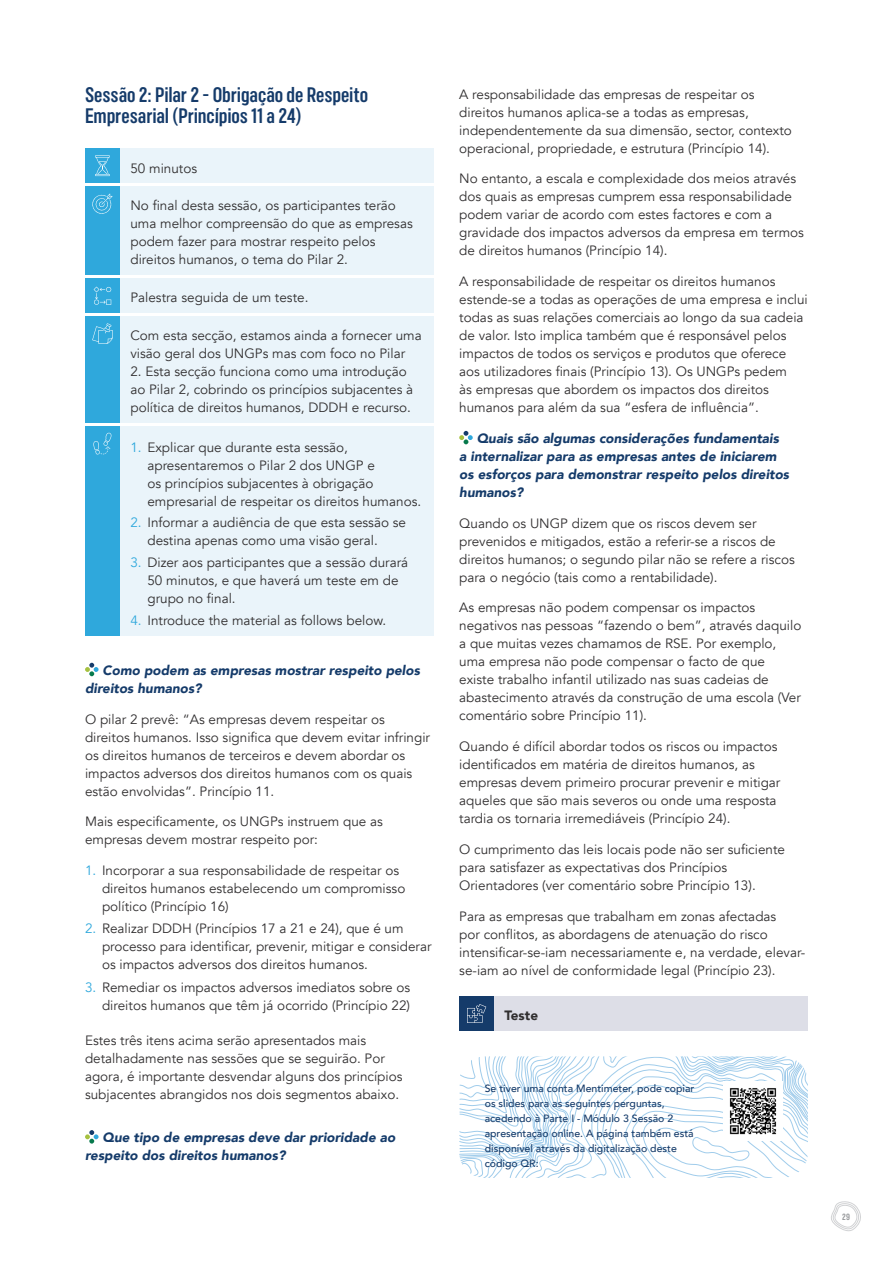
<style>
.page{position:relative;width:893px;height:1263px;background:#fff}
.page>*{position:absolute;margin:0;border:0;box-sizing:border-box;transform-origin:0 0}
.Header_2{font:700 21px/21px "Marsden Cm Semi";letter-spacing:-.005em;color:#153b6a}
.Body_text{font:13.5px/18px "Avenir";color:#312f30}
.Body_text-2{font:italic 900 13.5px/18px "Avenir";color:#153b6a}
.Body_text_Last{font:13.5px/18px "Avenir";color:#312f30}
.Body_text-3{font:900 13.5px "Avenir";color:#312f30}
.Highlight_text{font:500 10.5px/15px "Avenir";color:#153b6a}
.t1{font:700 9px "Marsden Cm Semi";color:#939598}
.s1{color:#2fa8dc}
</style>
<div class="page">
<div style="left:120px;top:148px;width:314px;height:35px;background:#eaf4fa"></div>
<div style="left:85px;top:148px;width:35px;height:35px;background:#2fa8dc"></div>
<svg style="left:95px;top:155px;width:15px;height:21px"></svg>
<div style="left:120px;top:186px;width:314px;height:89px;background:#eaf4fa"></div>
<div style="left:85px;top:186px;width:35px;height:89px;background:#2fa8dc"></div>
<svg style="left:92px;top:194px;width:21px;height:20px"></svg>
<div style="left:85px;top:278px;width:35px;height:35px;background:#2fa8dc"></div>
<svg style="left:94px;top:287px;width:17px;height:18px"></svg>
<div style="left:120px;top:278px;width:314px;height:35px;background:#eaf4fa"></div>
<div style="left:120px;top:316px;width:314px;height:107px;background:#eaf4fa"></div>
<div style="left:85px;top:316px;width:35px;height:107px;background:#2fa8dc"></div>
<svg style="left:92px;top:323px;width:21px;height:21px"></svg>
<div style="left:120px;top:426px;width:314px;height:210px;background:#eaf4fa"></div>
<div style="left:85px;top:426px;width:35px;height:210px;background:#2fa8dc"></div>
<svg style="left:93px;top:433px;width:18px;height:22px"></svg>
<svg style="left:85px;top:663px;width:14px;height:13px"></svg>
<svg style="left:85px;top:1130px;width:14px;height:13px"></svg>
<svg style="left:459px;top:431px;width:14px;height:13px"></svg>
<svg style="left:459px;top:1056px;width:349px;height:122px"></svg>
<img style="left:724px;top:1082px;width:58px;height:58px">
<div style="left:494px;top:996px;width:314px;height:35px;background:#dddee7"></div>
<div style="left:459px;top:996px;width:35px;height:35px;background:#153b6a"></div>
<svg style="left:467px;top:1004px;width:19px;height:19px"></svg>
<svg style="left:831px;top:1201px;width:30px;height:31px"></svg>
<p class="Header_2" style="left:85px;top:85px;width:285px">Sessão 2: Pilar 2 - Obrigação de Respeito<br>Empresarial (Princípios 11 a 24)</p>
<p class="Body_text" style="left:130px;top:159px;width:68px">50 minutos</p>
<p class="Body_text" style="left:130px;top:197px;width:284px">No final desta sessão, os participantes terão uma melhor compreensão do que as empresas podem fazer para mostrar respeito pelos direitos humanos, o tema do Pilar 2.</p>
<p class="Body_text" style="left:130px;top:289px;width:179px">Palestra seguida de um teste.</p>
<p class="Body_text" style="left:130px;top:327px;width:293px">Com esta secção, estamos ainda a fornecer uma visão geral dos UNGPs mas com foco no Pilar</p>
<p class="Body_text" style="left:130px;top:363px;width:284px">2. Esta secção funciona como uma introdução ao Pilar 2, cobrindo os princípios subjacentes à política de direitos humanos, DDDH e recurso.</p>
<p class="Body_text" style="left:147px;top:439px;width:275px;text-indent:-17px"><span class="s1">1.</span> Explicar que durante esta sessão, apresentaremos o Pilar 2 dos UNGP e<br>os princípios subjacentes à obrigação empresarial de respeitar os direitos humanos.</p>
<p class="Body_text" style="left:147px;top:513px;width:260px;text-indent:-17px"><span class="s1">2.</span> Informar a audiência de que esta sessão se destina apenas como uma visão geral.</p>
<p class="Body_text" style="left:147px;top:553px;width:262px;text-indent:-17px"><span class="s1">3.</span> Dizer aos participantes que a sessão durará<br>50 minutos, e que haverá um teste em de grupo no final.</p>
<p class="Body_text" style="left:130px;top:612px;width:257px"><span class="s1">4.</span> Introduce the material as follows below.</p>
<p class="Body_text-2" style="left:85px;top:661px;width:336px;text-indent:17px">Como podem as empresas mostrar respeito pelos direitos humanos?</p>
<p class="Body_text" style="left:85px;top:710px;width:347px">O pilar 2 prevê: “As empresas devem respeitar os direitos humanos. Isso significa que devem evitar infringir os direitos humanos de terceiros e devem abordar os impactos adversos dos direitos humanos com os quais estão envolvidas”. Princípio 11.</p>
<p class="Body_text" style="left:85px;top:813px;width:299px">Mais especificamente, os UNGPs instruem que as empresas devem mostrar respeito por:</p>
<p class="Body_text" style="left:102px;top:862px;width:305px;text-indent:-17px"><span class="s1">1.</span> Incorporar a sua responsabilidade de respeitar os direitos humanos estabelecendo um compromisso político (Princípio 16)</p>
<p class="Body_text" style="left:102px;top:920px;width:331px;text-indent:-17px"><span class="s1">2.</span> Realizar DDDH (Princípios 17 a 21 e 24), que é um processo para identificar, prevenir, mitigar e considerar os impactos adversos dos direitos humanos.</p>
<p class="Body_text" style="left:85px;top:978px;width:327px;text-align:right"><span class="s1">3.</span> Remediar os impactos adversos imediatos sobre os direitos humanos que têm já ocorrido (Princípio 22)</p>
<p class="Body_text_Last" style="left:85px;top:1031px;width:319px">Estes três itens acima serão apresentados mais detalhadamente nas sessões que se seguirão. Por agora, é importante desvendar alguns dos princípios subjacentes abrangidos nos dois segmentos abaixo.</p>
<p class="Body_text-2" style="left:85px;top:1128px;width:312px;text-indent:17px">Que tipo de empresas deve dar prioridade ao respeito dos direitos humanos?</p>
<p class="Body_text" style="left:459px;top:85px;width:334px">A responsabilidade das empresas de respeitar os direitos humanos aplica-se a todas as empresas, independentemente da sua dimensão, sector, contexto operacional, propriedade, e estrutura (Princípio 14).</p>
<p class="Body_text" style="left:459px;top:170px;width:346px">No entanto, a escala e complexidade dos meios através dos quais as empresas cumprem essa responsabilidade podem variar de acordo com estes factores e com a gravidade dos impactos adversos da empresa em termos de direitos humanos (Princípio 14).</p>
<p class="Body_text" style="left:459px;top:273px;width:350px">A responsabilidade de respeitar os direitos humanos estende-se a todas as operações de uma empresa e inclui todas as suas relações comerciais ao longo da sua cadeia de valor. Isto implica também que é responsável pelos impactos de todos os serviços e produtos que oferece aos utilizadores finais (Princípio 13). Os UNGPs pedem<br>às empresas que abordem os impactos dos direitos humanos para além da sua “esfera de influência”.</p>
<p class="Body_text-2" style="left:459px;top:429px;width:331px;text-indent:17px">Quais são algumas considerações fundamentais a internalizar para as empresas antes de iniciarem os esforços para demonstrar respeito pelos direitos humanos?</p>
<p class="Body_text" style="left:459px;top:514px;width:337px">Quando os UNGP dizem que os riscos devem ser prevenidos e mitigados, estão a referir-se a riscos de direitos humanos; o segundo pilar não se refere a riscos para o negócio (tais como a rentabilidade).</p>
<p class="Body_text" style="left:459px;top:599px;width:344px">As empresas não podem compensar os impactos negativos nas pessoas “fazendo o bem”, através daquilo a que muitas vezes chamamos de RSE. Por exemplo, uma empresa não pode compensar o facto de que existe trabalho infantil utilizado nas suas cadeias de abastecimento através da construção de uma escola (Ver comentário sobre Princípio 11).</p>
<p class="Body_text" style="left:459px;top:738px;width:323px">Quando é difícil abordar todos os riscos ou impactos identificados em matéria de direitos humanos, as empresas devem primeiro procurar prevenir e mitigar aqueles que são mais severos ou onde uma resposta tardia os tornaria irremediáveis (Princípio 24).</p>
<p class="Body_text" style="left:459px;top:840px;width:327px">O cumprimento das leis locais pode não ser suficiente para satisfazer as expectativas dos Princípios<br>Orientadores (ver comentário sobre Princípio 13).</p>
<p class="Body_text" style="left:459px;top:907px;width:348px">Para as empresas que trabalham em zonas afectadas<br>por conflitos, as abordagens de atenuação do risco intensificar-se-iam necessariamente e, na verdade, elevar&shy;se-iam ao nível de conformidade legal (Princípio 23).</p>
<p class="Body_text-3" style="left:505px;top:1004px;width:35px">Teste</p>
<p class="Highlight_text" style="left:485px;top:1081px;width:211px">Se tiver uma conta Mentimeter, pode copiar os slides para as seguintes perguntas, acedendo à Parte I - Módulo 3 Sessão 2 apresentação online. A página também está disponível através da digitalização deste código QR:</p>
<p class="t1" style="left:842px;top:1212px;width:9px">29</p>
</div>
